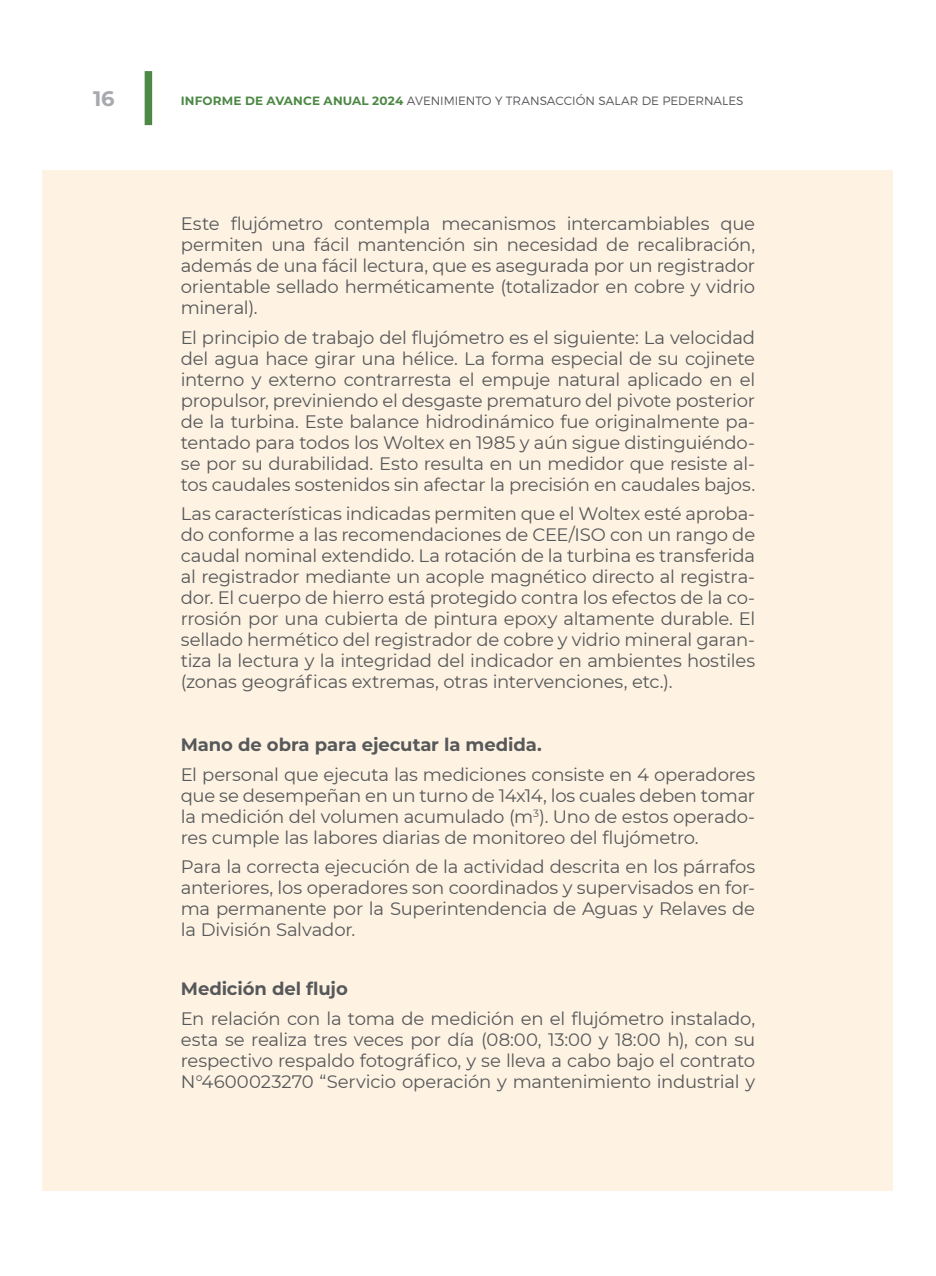
<style>
.page{position:relative;width:936px;height:1276px;background:#fff}
.page>*{position:absolute;margin:0;border:0;box-sizing:border-box;transform-origin:0 0}
.t1{font:700 21px "Montserrat";color:#a8a9ad}
.t2{font:18px/21px "Montserrat";letter-spacing:-.015em;color:#57585a;text-align:justify}
.t3{font:700 18px "Montserrat";letter-spacing:-.005em;color:#57585a}
.t4{font:300 12px "Montserrat";color:#57585a}
.s1{font-weight:700;color:#4d8845}
</style>
<div class="page">
<div style="left:145px;top:71px;width:7px;height:54px;background:#4d8845"></div>
<div style="left:43px;top:170px;width:850px;height:1021px;background:#fef3e3"></div>
<p class="t1" style="left:93px;top:84px;width:23px">16</p>
<p class="t4" style="left:181px;top:93px;width:564px"><span class="s1">INFORME DE AVANCE ANUAL 2024</span> AVENIMIENTO Y TRANSACCIÓN SALAR DE PEDERNALES</p>
<p class="t2" style="left:181px;top:212px;width:576px">Este flujómetro contempla mecanismos intercambiables que permiten una fácil mantención sin necesidad de recalibración, además de una fácil lectura, que es asegurada por un registrador orientable sellado herméticamente (totalizador en cobre y vidrio mineral).</p>
<p class="t2" style="left:181px;top:326px;width:576px">El principio de trabajo del flujómetro es el siguiente: La velocidad del agua hace girar una hélice. La forma especial de su cojinete interno y externo contrarresta el empuje natural aplicado en el propulsor, previniendo el desgaste prematuro del pivote posterior de la turbina. Este balance hidrodinámico fue originalmente pa&shy;tentado para todos los Woltex en 1985 y aún sigue distinguiéndo&shy;se por su durabilidad. Esto resulta en un medidor que resiste al&shy;tos caudales sostenidos sin afectar la precisión en caudales bajos.</p>
<p class="t2" style="left:181px;top:503px;width:576px">Las características indicadas permiten que el Woltex esté aproba&shy;do conforme a las recomendaciones de CEE/ISO con un rango de caudal nominal extendido. La rotación de la turbina es transferida al registrador mediante un acople magnético directo al registra&shy;dor. El cuerpo de hierro está protegido contra los efectos de la co&shy;rrosión por una cubierta de pintura epoxy altamente durable. El sellado hermético del registrador de cobre y vidrio mineral garan&shy;tiza la lectura y la integridad del indicador en ambientes hostiles (zonas geográficas extremas, otras intervenciones, etc.).</p>
<p class="t3" style="left:181px;top:732px;width:362px">Mano de obra para ejecutar la medida.</p>
<p class="t2" style="left:181px;top:763px;width:576px">El personal que ejecuta las mediciones consiste en 4 operadores que se desempeñan en un turno de 14x14, los cuales deben tomar la medición del volumen acumulado (m<sup>3</sup>). Uno de estos operado&shy;res cumple las labores diarias de monitoreo del flujómetro.</p>
<p class="t2" style="left:181px;top:856px;width:576px">Para la correcta ejecución de la actividad descrita en los párrafos anteriores, los operadores son coordinados y supervisados en for&shy;ma permanente por la Superintendencia de Aguas y Relaves de la División Salvador.</p>
<p class="t3" style="left:181px;top:976px;width:168px">Medición del flujo</p>
<p class="t2" style="left:181px;top:1007px;width:576px">En relación con la toma de medición en el flujómetro instalado, esta se realiza tres veces por día (08:00, 13:00 y 18:00 h), con su respectivo respaldo fotográfico, y se lleva a cabo bajo el contrato N°4600023270 “Servicio operación y mantenimiento industrial y</p>
</div>
